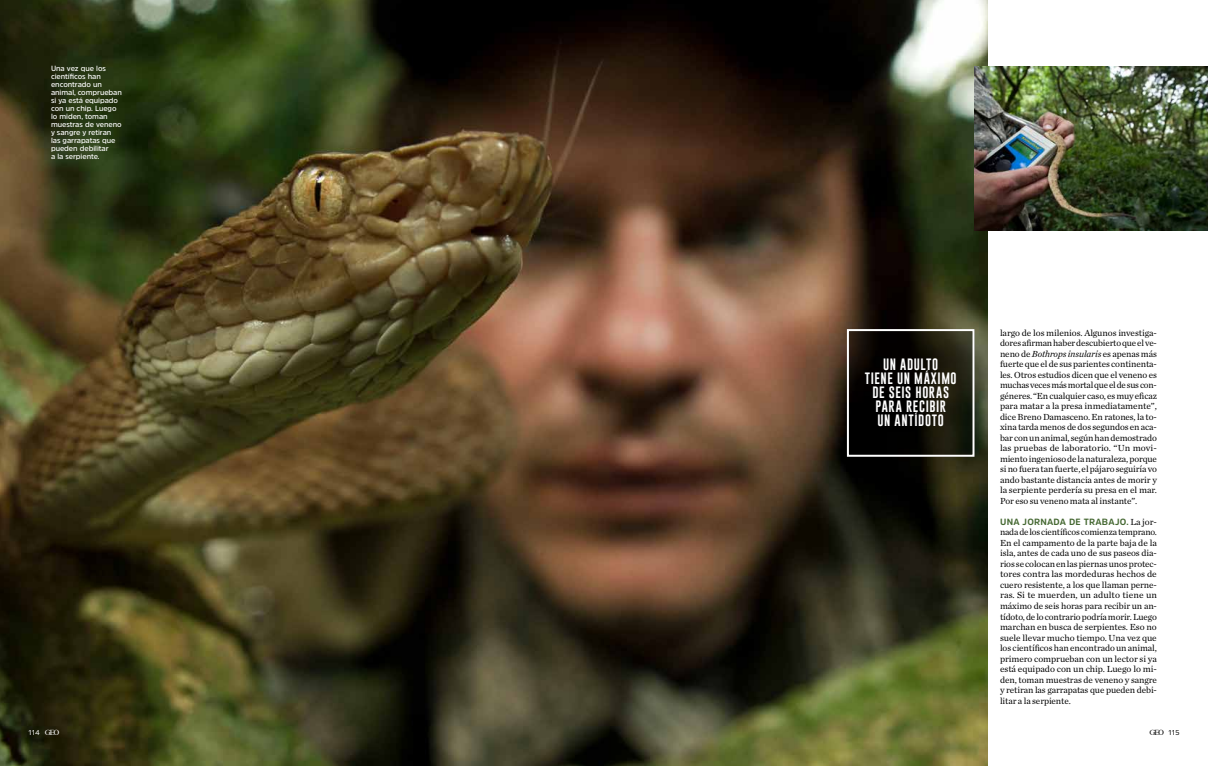
<style>
.page{position:relative;width:1208px;height:766px;background:#fff}
.page>*{position:absolute;margin:0;border:0;box-sizing:border-box;transform-origin:0 0}
.t1{font:12px/14px "Gobold";letter-spacing:.05em;color:#fff;text-align:center}
.t2{font:9.2px/10.5px "Chronicle Text G1";letter-spacing:-.01em;color:#000;text-align:justify}
.t3{font:700 9px "Amsi Pro";letter-spacing:.025em;color:#456832}
.t4{font:600 7.5px/8px "Amsi Pro";letter-spacing:-.01em;color:#fff}
.t5{font:7px "Amsi Pro";color:#000}
.t6{font:7px "Amsi Pro";color:#fff}
.s1{font-family:"GEO Logo Neu";font-size:6.8px}
.s2{font-style:italic}
.s3{font-family:"Chronicle Text G1";font-weight:400;font-size:9.2px;color:#000}
</style>
<div class="page">
<img style="left:0;top:0;width:987px;height:765px">
<svg style="left:850px;top:332px;width:121px;height:121px;fill:#070401"></svg>
<div style="left:847px;top:329px;width:127px;height:127px;border:2px solid #fff"></div>
<img style="left:974px;top:67px;width:234px;height:163px">
<p class="t4" style="left:51px;top:64px;width:72px">Una vez que los científicos han encontrado un animal, comprueban si ya está equipado con un chip. Luego lo miden, toman muestras de veneno y sangre y retiran las garrapatas que pueden debilitar<br>a la serpiente.</p>
<p class="t6" style="left:28px;top:727px;width:32px">114 <span class="s1">G</span></p>
<h1 class="t1" style="left:864px;top:357px;width:93px">UN ADULTO<br>TIENE UN MÁXIMO<br>DE SEIS HORAS<br>PARA RECIBIR<br>UN ANTÍDOTO</h1>
<p class="t2" style="left:1000px;top:327px;width:158px">largo de los milenios. Algunos investiga&shy;dores afirman haber descubierto que el ve&shy;neno de <span class="s2">Bothrops insularis</span> es apenas más fuerte que el de sus parientes continenta&shy;les. Otros estudios dicen que el veneno es muchas veces más mortal que el de sus con&shy;géneres. “En cualquier caso, es muy eficaz para matar a la presa inmediatamente”, dice Breno Damasceno. En ratones, la to&shy;xina tarda menos de dos segundos en aca&shy;bar con un animal, según han demostrado las pruebas de laboratorio. “Un movi&shy;miento ingenioso de la naturaleza, porque si no fuera tan fuerte, el pájaro seguiría vo ando bastante distancia antes de morir y la serpiente perdería su presa en el mar.<br>Por eso su veneno mata al instante”.</p>
<p class="t3" style="left:1000px;top:515px;width:158px">UNA JORNADA DE TRABAJO. <span class="s3">La jor-</span></p>
<p class="t2" style="left:1000px;top:526px;width:158px">nada de los científicos comienza temprano.<br>En el campamento de la parte baja de la isla, antes de cada uno de sus paseos dia&shy;rios se colocan en las piernas unos protec&shy;tores contra las mordeduras hechos de cuero resistente, a los que llaman perne&shy;ras. Si te muerden, un adulto tiene un máximo de seis horas para recibir un an&shy;tídoto, de lo contrario podría morir. Luego marchan en busca de serpientes. Eso no suele llevar mucho tiempo. Una vez que los científicos han encontrado un animal, primero comprueban con un lector si ya está equipado con un chip. Luego lo mi&shy;den, toman muestras de veneno y sangre y retiran las garrapatas que pueden debi&shy;litar a la serpiente.</p>
<p class="t5" style="left:1149px;top:727px;width:31px"><span class="s1">G</span> 115</p>
</div>
